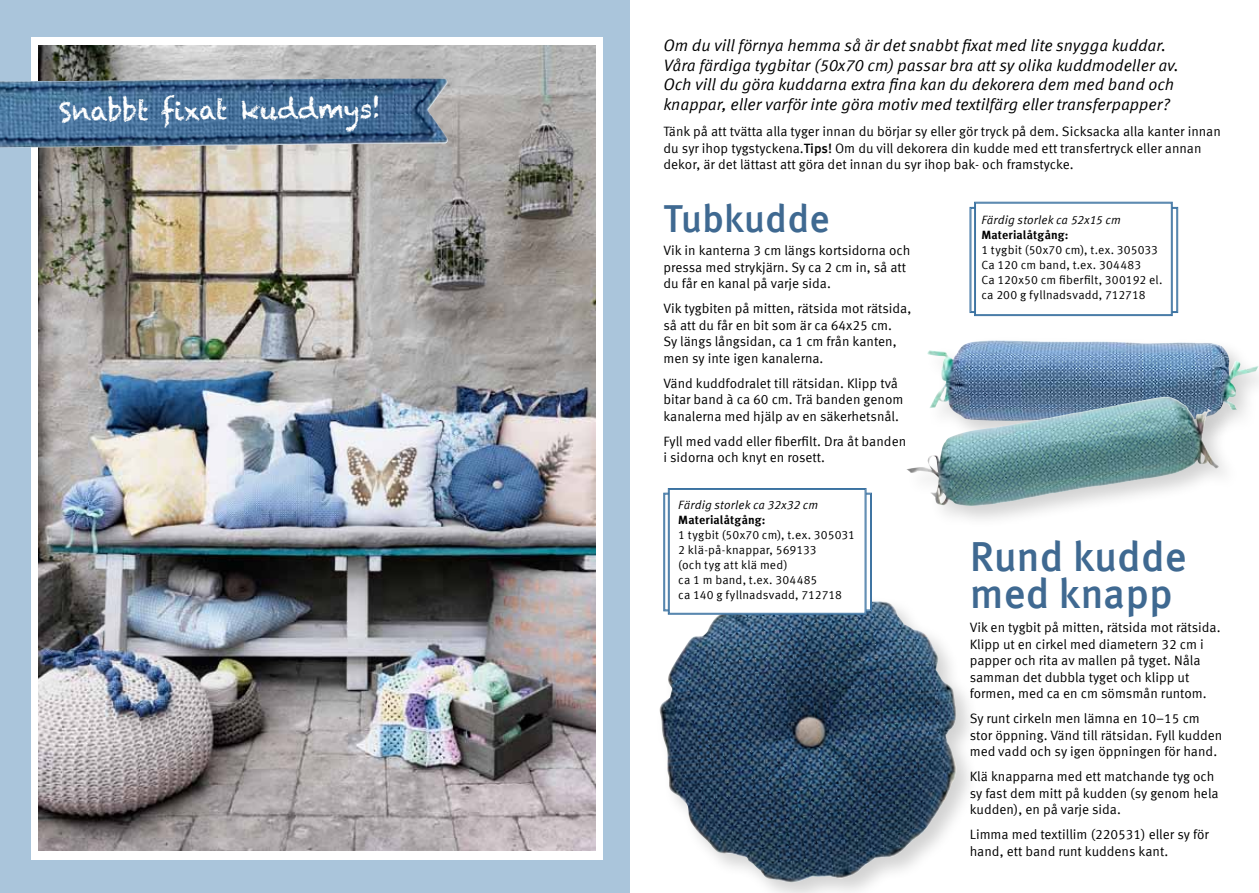
<style>
.page{position:relative;width:1259px;height:893px;background:#fff}
.page>*{position:absolute;margin:0;border:0;box-sizing:border-box;transform-origin:0 0}
.t1{font:500 42px/37.5px "Meta Offc";color:#3f6991}
.t2{font:500 39px "Meta Offc";letter-spacing:-.005em;color:#3f6991}
.t3{font:26.4px "Chalkduster";color:#fff}
.t4{font:16.5px/19.5px "Meta Offc Norm Ita";color:#000}
.t5{font:13.5px/16.5px "Meta Offc Norm";color:#000}
.t6{font:12px/15px "Meta Offc Norm";letter-spacing:.01em;color:#000}
.t7{font:12px "Meta Offc Norm Ita";letter-spacing:.01em;color:#000}
.t8{font:700 12px "Meta Offc";letter-spacing:.01em;color:#000}
.s1{font-family:"Meta Offc";font-weight:500}
</style>
<div class="page">
<div style="left:653px;top:580px;width:324px;height:313px;background:#000;opacity:.18"></div>
<img style="left:659px;top:586px;width:298px;height:297px">
<div style="left:0;top:0;width:630px;height:893px;background:#aac5db"></div>
<div style="left:31px;top:38px;width:571px;height:822px;background:#fff"></div>
<img style="left:39px;top:45px;width:556px;height:805px">
<img style="left:0;top:78px;width:449px;height:70px">
<div style="left:921px;top:335px;width:338px;height:109px;background:#000;opacity:.18"></div>
<img style="left:927px;top:340px;width:236px;height:51px">
<div style="left:900px;top:391px;width:337px;height:137px;background:#000;opacity:.18"></div>
<img style="left:906px;top:397px;width:256px;height:109px">
<svg style="left:969px;top:202px;width:209px;height:114px"></svg>
<div style="left:975px;top:203px;width:196px;height:112px;border:1px solid #3b72a1"></div>
<svg style="left:663px;top:488px;width:209px;height:127px"></svg>
<div style="left:669px;top:489px;width:196px;height:124px;border:1px solid #3b72a1"></div>
<h3 class="t3" style="left:59px;top:97px;width:323px;rotate:-1deg">Snabbt fixat kuddmys!</h3>
<p class="t4" style="left:663px;top:36px;width:517px">Om du vill förnya hemma så är det snabbt fixat med lite snygga kuddar.<br>Våra färdiga tygbitar (50x70 cm) passar bra att sy olika kuddmodeller av.<br>Och vill du göra kuddarna extra fina kan du dekorera dem med band och knappar, eller varför inte göra motiv med textilfärg eller transferpapper?</p>
<p class="t5" style="left:663px;top:124px;width:559px">Tänk på att tvätta alla tyger innan du börjar sy eller gör tryck på dem. Sicksacka alla kanter innan du syr ihop tygstyckena.<span class="s1">Tips!</span> Om du vill dekorera din kudde med ett transfertryck eller annan dekor, är det lättast att göra det innan du syr ihop bak- och framstycke.</p>
<h2 class="t2" style="left:663px;top:196px;width:168px">Tubkudde</h2>
<p class="t5" style="left:663px;top:243px;width:248px">Vik in kanterna 3 cm längs kortsidorna och pressa med strykjärn. Sy ca 2 cm in, så att du får en kanal på varje sida.</p>
<p class="t5" style="left:663px;top:301px;width:249px">Vik tygbiten på mitten, rätsida mot rätsida, så att du får en bit som är ca 64x25 cm.<br>Sy längs långsidan, ca 1 cm från kanten, men sy inte igen kanalerna.</p>
<p class="t5" style="left:663px;top:375px;width:241px">Vänd kuddfodralet till rätsidan. Klipp två bitar band à ca 60 cm. Trä banden genom kanalerna med hjälp av en säkerhetsnål.</p>
<p class="t5" style="left:663px;top:433px;width:244px">Fyll med vadd eller fiberfilt. Dra åt banden i sidorna och knyt en rosett.</p>
<p class="t7" style="left:678px;top:498px;width:141px">Färdig storlek ca 32x32 cm</p>
<p class="t8" style="left:678px;top:513px;width:89px">Materialåtgång:</p>
<p class="t6" style="left:678px;top:528px;width:178px">1 tygbit (50x70 cm), t.ex. 305031<br>2 klä-på-knappar, 569133<br>(och tyg att klä med)<br>ca 1 m band, t.ex. 304485<br>ca 140 g fyllnadsvadd, 712718</p>
<p class="t7" style="left:981px;top:213px;width:141px">Färdig storlek ca 52x15 cm</p>
<p class="t8" style="left:981px;top:228px;width:89px">Materialåtgång:</p>
<p class="t6" style="left:981px;top:243px;width:183px">1 tygbit (50x70 cm), t.ex. 305033<br>Ca 120 cm band, t.ex. 304483<br>Ca 120x50 cm fiberfilt, 300192 el. ca 200 g fyllnadsvadd, 712718</p>
<h1 class="t1" style="left:969px;top:539px;width:218px">Rund kudde med knapp</h1>
<p class="t5" style="left:969px;top:620px;width:252px">Vik en tygbit på mitten, rätsida mot rätsida.<br>Klipp ut en cirkel med diametern 32 cm i papper och rita av mallen på tyget. Nåla samman det dubbla tyget och klipp ut formen, med ca en cm sömsmån runtom.</p>
<p class="t5" style="left:969px;top:711px;width:254px">Sy runt cirkeln men lämna en 10–15 cm stor öppning. Vänd till rätsidan. Fyll kudden med vadd och sy igen öppningen för hand.</p>
<p class="t5" style="left:969px;top:769px;width:250px">Klä knapparna med ett matchande tyg och sy fast dem mitt på kudden (sy genom hela kudden), en på varje sida.</p>
<p class="t5" style="left:969px;top:827px;width:241px">Limma med textillim (220531) eller sy för hand, ett band runt kuddens kant.</p>
</div>
